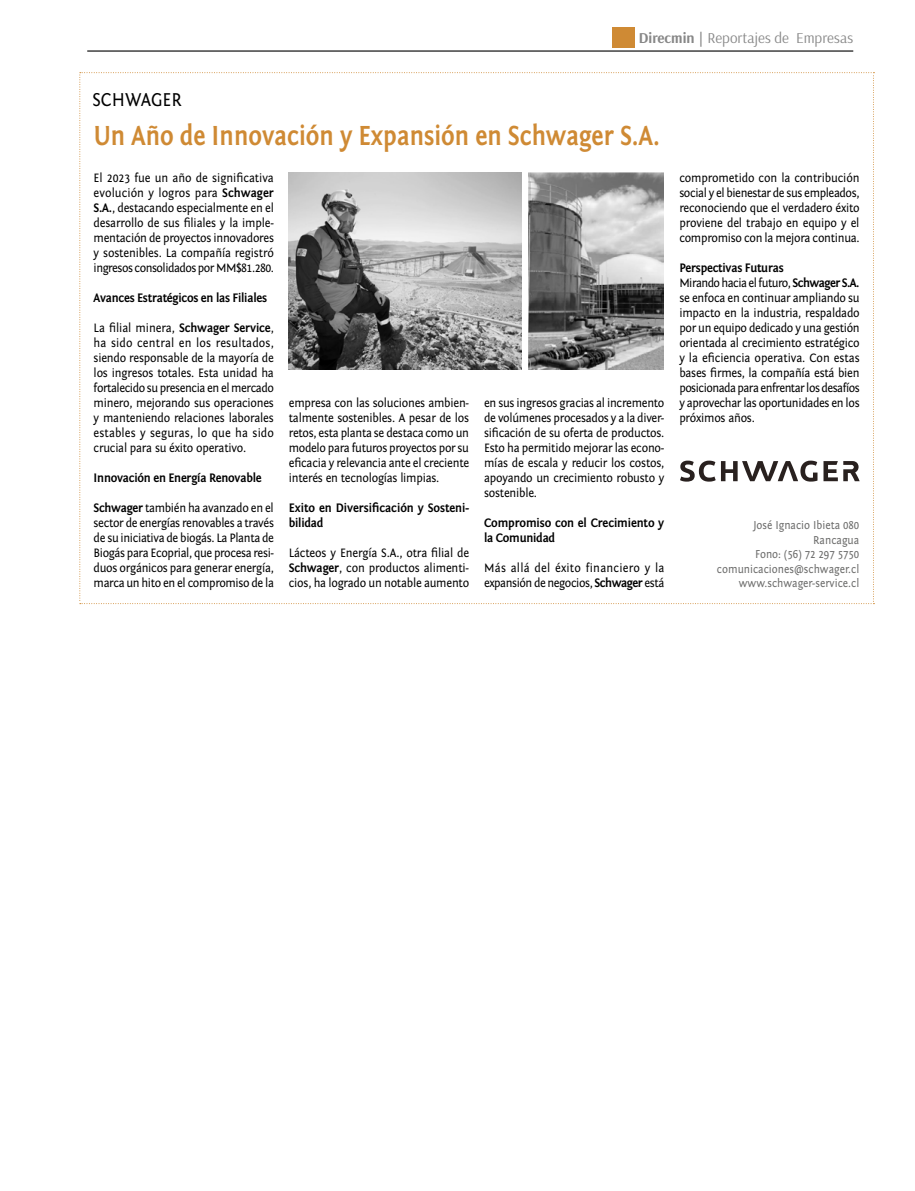
<style>
.page{position:relative;width:915px;height:1191px;background:#fff}
.page>*{position:absolute;margin:0;border:0;box-sizing:border-box;transform-origin:0 0}
.t1{font:700 28.5px "Fontin Sans";color:#cf8a34;scale:.85 1}
.t2{font:19.5px "Fontin Sans";color:#000;scale:.9 1}
.t3{font:15px "Arsenal";color:#878787}
.t4{font:12.75px/15px "Fontin Sans";letter-spacing:-.02em;color:#000;text-align:justify;scale:.92 1}
.t5{font:700 12.75px/15px "Fontin Sans";letter-spacing:-.02em;color:#000;scale:.92 1}
.t6{font:12.75px/15px "Fontin Sans";letter-spacing:.015em;color:#000;scale:.92 1}
.t7{font:12px/14.4px "Fontin Sans";color:#6b6b6a;text-align:right;scale:.9 1}
.s1{font-weight:700}
</style>
<div class="page">
<hr style="left:87px;top:50px;width:766px;height:2px;background:#000">
<div style="left:612px;top:27px;width:22px;height:20px;background:#cf8a34"></div>
<svg style="left:79px;top:72px;width:795px;height:532px"></svg>
<h2 class="t2" style="left:92px;top:89px;width:100px">SCHWAGER</h2>
<p class="t3" style="left:638px;top:28px;width:216px"><span class="s1">Direcmin |</span> Reportajes de Empresas</p>
<h1 class="t1" style="left:94px;top:120px;width:667px">Un Año de Innovación y Expansión en Schwager S.A.</h1>
<p class="t4" style="left:94px;top:170px;width:197px">El 2023 fue un año de significativa evolución y logros para <span class="s1">Schwager S.A.</span>, destacando especialmente en el desarrollo de sus filiales y la imple&shy;mentación de proyectos innovadores y sostenibles. La compañía registró ingresos consolidados por MM$81.280.</p>
<p class="t5" style="left:94px;top:290px;width:190px">Avances Estratégicos en las Filiales</p>
<p class="t4" style="left:94px;top:320px;width:197px">La filial minera, <span class="s1">Schwager Service</span>, ha sido central en los resultados, siendo responsable de la mayoría de los ingresos totales. Esta unidad ha fortalecido su presencia en el mercado minero, mejorando sus operaciones y manteniendo relaciones laborales estables y seguras, lo que ha sido crucial para su éxito operativo.</p>
<p class="t5" style="left:94px;top:470px;width:184px">Innovación en Energía Renovable</p>
<p class="t4" style="left:94px;top:500px;width:197px"><span class="s1">Schwager</span> también ha avanzado en el sector de energías renovables a través de su iniciativa de biogás. La Planta de Biogás para Ecoprial, que procesa resi&shy;duos orgánicos para generar energía, marca un hito en el compromiso de la</p>
<p class="t4" style="left:289px;top:395px;width:197px">empresa con las soluciones ambien&shy;talmente sostenibles. A pesar de los retos, esta planta se destaca como un modelo para futuros proyectos por su eficacia y relevancia ante el creciente interés en tecnologías limpias.</p>
<p class="t5" style="left:289px;top:500px;width:197px">Exito en Diversificación y Sosteni&shy;bilidad</p>
<p class="t4" style="left:289px;top:545px;width:197px">Lácteos y Energía S.A., otra filial de <span class="s1">Schwager</span>, con productos alimenti&shy;cios, ha logrado un notable aumento</p>
<p class="t4" style="left:484px;top:395px;width:197px">en sus ingresos gracias al incremento de volúmenes procesados y a la diver&shy;sificación de su oferta de productos.<br>Esto ha permitido mejorar las econo&shy;mías de escala y reducir los costos, apoyando un crecimiento robusto y sostenible.</p>
<p class="t5" style="left:484px;top:515px;width:197px">Compromiso con el Crecimiento y la Comunidad</p>
<p class="t6" style="left:484px;top:560px;width:197px">Más allá del éxito financiero y la expansión de negocios, <span class="s1">Schwager</span> está</p>
<p class="t4" style="left:679px;top:170px;width:197px">comprometido con la contribución social y el bienestar de sus empleados, reconociendo que el verdadero éxito proviene del trabajo en equipo y el compromiso con la mejora continua.</p>
<p class="t4" style="left:679px;top:260px;width:197px;text-align:left"><span class="s1">Perspectivas Futuras<br></span>Mirando hacia el futuro, <span class="s1">Schwager S.A. </span>se enfoca en continuar ampliando su impacto en la industria, respaldado por un equipo dedicado y una gestión orientada al crecimiento estratégico y la eficiencia operativa. Con estas bases firmes, la compañía está bien posicionada para enfrentar los desafíos y aprovechar las oportunidades en los próximos años.</p>
<p class="t7" style="left:716px;top:518px;width:160px">José Ignacio Ibieta 080<br>Rancagua<br>Fono: (56) 72 297 5750 comunicaciones@schwager.cl www.schwager-service.cl</p>
</div>
